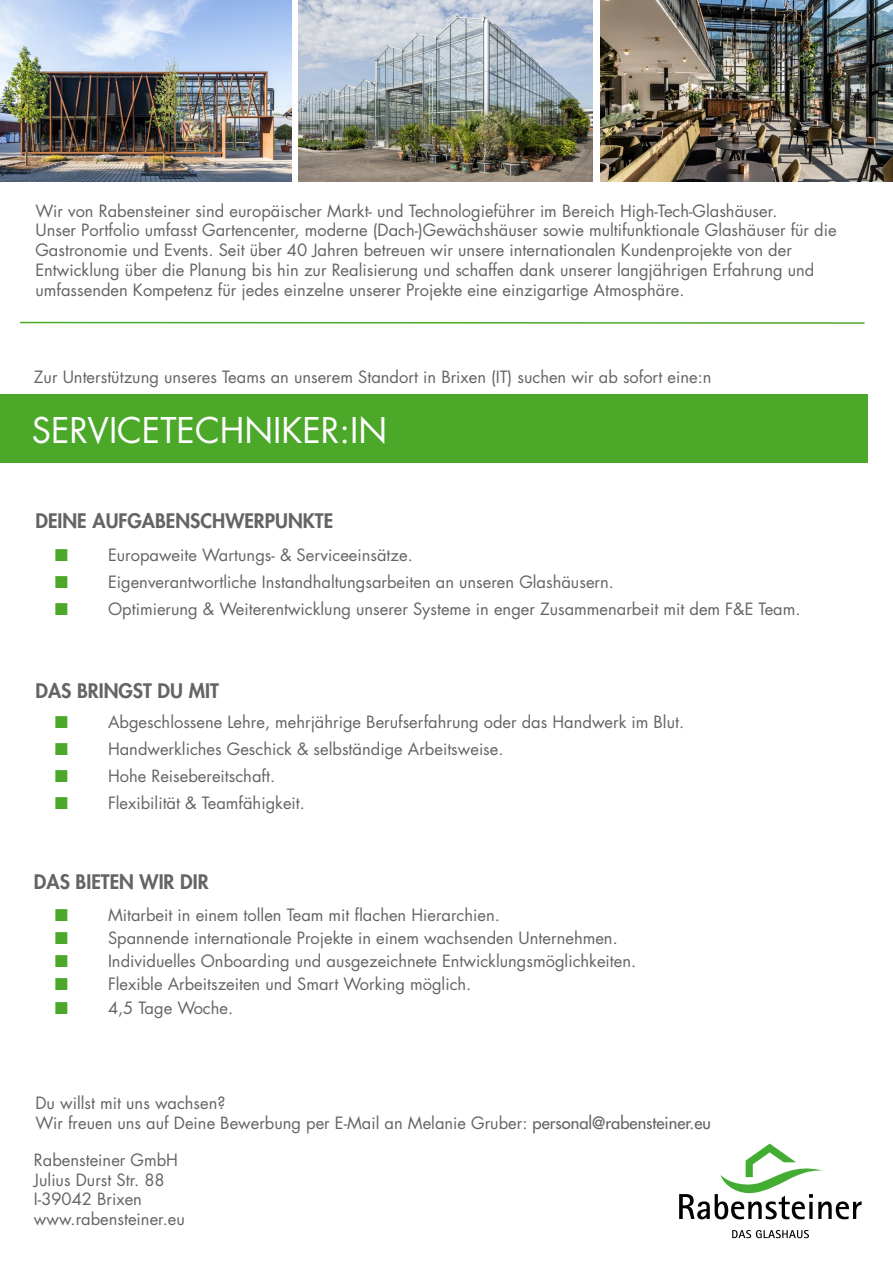
<style>
.page{position:relative;width:893px;height:1263px;background:#fff}
.page>*{position:absolute;margin:0;border:0;box-sizing:border-box;transform-origin:0 0}
.t1{font:34.5px "Futura Std";color:#fff}
.t2{font:800 19.5px "Futura Std";color:#646464}
.t3{font:16.5px/19.8px "Futura Std";color:#646464}
.s1{font-weight:500}
</style>
<div class="page">
<div style="left:0;top:395px;width:867px;height:68px;background:#4ba829"></div>
<svg style="left:679px;top:1143px;width:183px;height:76px"></svg>
<svg style="left:732px;top:1230px;width:77px;height:8px"></svg>
<img style="left:0;top:0;width:291px;height:182px">
<img style="left:601px;top:0;width:292px;height:182px">
<svg style="left:19px;top:321px;width:846px;height:3px"></svg>
<img style="left:299px;top:0;width:294px;height:181px">
<p class="t3" style="left:35px;top:201px;width:803px">Wir von Rabensteiner sind europäischer Markt- und Technologieführer im Bereich High-Tech-Glashäuser.<br>Unser Portfolio umfasst Gartencenter, moderne (Dach-)Gewächshäuser sowie multifunktionale Glashäuser für die Gastronomie und Events. Seit über 40 Jahren betreuen wir unsere internationalen Kundenprojekte von der Entwicklung über die Planung bis hin zur Realisierung und schaffen dank unserer langjährigen Erfahrung und umfassenden Kompetenz für jedes einzelne unserer Projekte eine einzigartige Atmosphäre.</p>
<p class="t3" style="left:34px;top:367px;width:679px">Zur Unterstützung unseres Teams an unserem Standort in Brixen (IT) suchen wir ab sofort eine:n</p>
<h1 class="t1" style="left:32px;top:408px;width:357px">SERVICETECHNIKER:IN</h1>
<p class="t2" style="left:35px;top:508px;width:299px">DEINE AUFGABENSCHWERPUNKTE</p>
<p class="t3" style="left:108px;top:542px;width:694px;line-height:27px">Europaweite Wartungs- &amp; Serviceeinsätze.<br>Eigenverantwortliche Instandhaltungsarbeiten an unseren Glashäusern.<br>Optimierung &amp; Weiterentwicklung unserer Systeme in enger Zusammenarbeit mit dem F&amp;E Team.</p>
<p class="t2" style="left:35px;top:678px;width:185px">DAS BRINGST DU MIT</p>
<p class="t3" style="left:108px;top:709px;width:578px;line-height:27px">Abgeschlossene Lehre, mehrjährige Berufserfahrung oder das Handwerk im Blut.<br>Handwerkliches Geschick &amp; selbständige Arbeitsweise.<br>Hohe Reisebereitschaft.<br>Flexibilität &amp; Teamfähigkeit.</p>
<p class="t2" style="left:34px;top:870px;width:176px">DAS BIETEN WIR DIR</p>
<p class="t3" style="left:108px;top:904px;width:530px;line-height:23.1px">Mitarbeit in einem tollen Team mit flachen Hierarchien.<br>Spannende internationale Projekte in einem wachsenden Unternehmen.<br>Individuelles Onboarding und ausgezeichnete Entwicklungsmöglichkeiten.<br>Flexible Arbeitszeiten und Smart Working möglich.<br>4,5 Tage Woche.</p>
<p class="t3" style="left:35px;top:1093px;width:677px">Du willst mit uns wachsen?<br>Wir freuen uns auf Deine Bewerbung per E-Mail an Melanie Gruber: <span class="s1">personal@rabensteiner.eu</span></p>
<p class="t3" style="left:34px;top:1150px;width:152px">Rabensteiner GmbH<br>Julius Durst Str. 88<br>I-39042 Brixen www.rabensteiner.eu</p>
</div>
